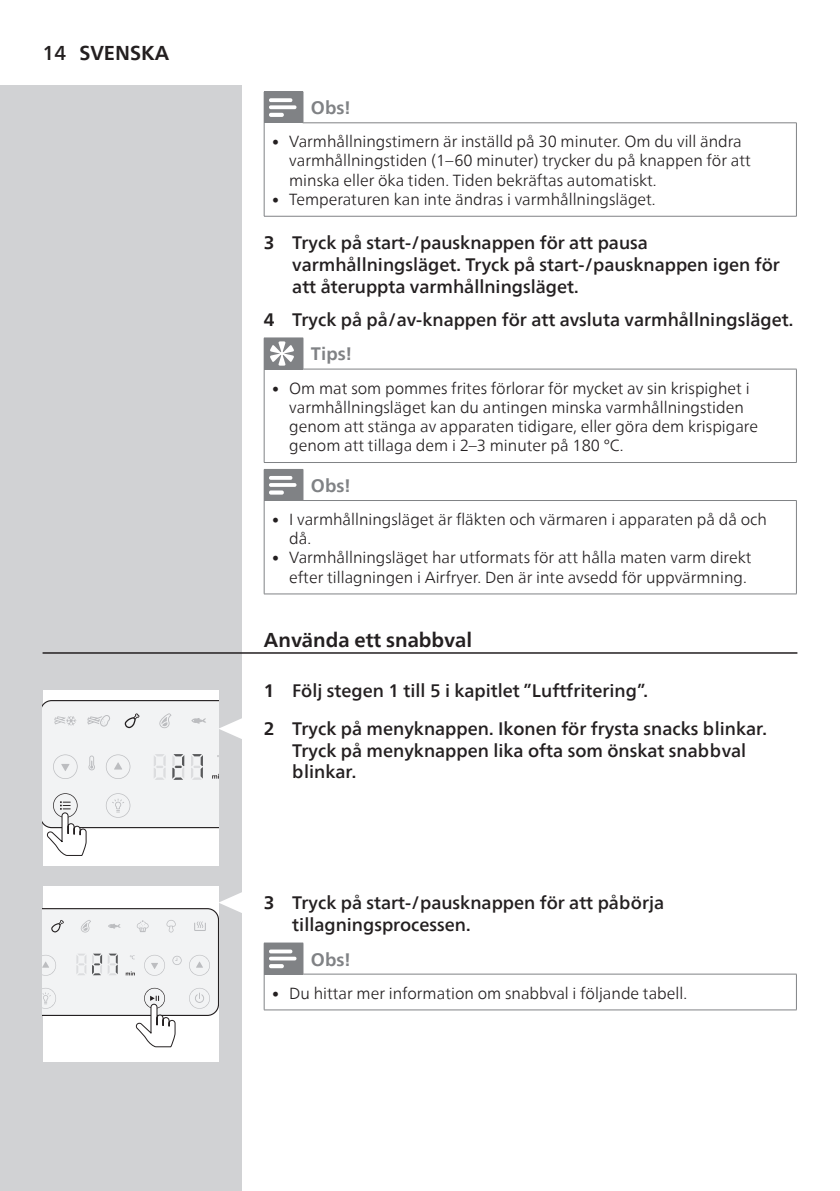
<style>
.page{position:relative;width:840px;height:1191px;background:#fff}
.page>*{position:absolute;margin:0;border:0;box-sizing:border-box;transform-origin:0 0}
.heading-title-paragr{font:700 20px "Neue Frutiger World";color:#231f20}
.t1{font:500 18px/21.6px "Neue Frutiger World";color:#231f20}
.cautions-caption-par{font:700 18px "Neue Frutiger World";color:#808285}
.t2{font:300 16px/19.2px "Neue Frutiger World";color:#231f20}
.s1{font-weight:500}
.s2{font-size:14.2px}
.s3{font-weight:700}
</style>
<div class="page">
<div style="left:0;top:85px;width:241px;height:1106px;background:#d1d2d4"></div>
<hr style="left:43px;top:652px;width:754px;height:1px;background:#231f20">
<div style="left:264px;top:92px;width:39px;height:31px;background:#808285"></div>
<hr style="left:795px;top:123px;width:1px;height:93px;background:#808285">
<hr style="left:264px;top:123px;width:1px;height:93px;background:#808285">
<hr style="left:264px;top:216px;width:39px;height:1px;background:#808285">
<hr style="left:303px;top:216px;width:493px;height:1px;background:#808285">
<hr style="left:264px;top:91px;width:39px;height:1px;background:#808285">
<hr style="left:302px;top:122px;width:494px;height:1px;background:#808285">
<svg style="left:269px;top:98px;width:27px;height:19px"></svg>
<div style="left:264px;top:338px;width:39px;height:31px;background:#808285"></div>
<hr style="left:795px;top:369px;width:1px;height:93px;background:#808285">
<hr style="left:264px;top:369px;width:1px;height:93px;background:#808285">
<hr style="left:264px;top:462px;width:39px;height:1px;background:#808285">
<hr style="left:303px;top:462px;width:493px;height:1px;background:#808285">
<hr style="left:264px;top:337px;width:39px;height:1px;background:#808285">
<hr style="left:302px;top:369px;width:494px;height:1px;background:#808285">
<svg style="left:270px;top:341px;width:24px;height:25px"></svg>
<div style="left:264px;top:469px;width:39px;height:31px;background:#808285"></div>
<hr style="left:795px;top:501px;width:1px;height:92px;background:#808285">
<hr style="left:264px;top:500px;width:1px;height:93px;background:#808285">
<hr style="left:264px;top:593px;width:39px;height:1px;background:#808285">
<hr style="left:303px;top:593px;width:493px;height:1px;background:#808285">
<hr style="left:302px;top:500px;width:494px;height:1px;background:#808285">
<svg style="left:269px;top:476px;width:27px;height:18px"></svg>
<div style="left:264px;top:943px;width:39px;height:31px;background:#808285"></div>
<hr style="left:795px;top:974px;width:1px;height:35px;background:#808285">
<hr style="left:264px;top:974px;width:1px;height:35px;background:#808285">
<hr style="left:264px;top:1009px;width:39px;height:1px;background:#808285">
<hr style="left:303px;top:1009px;width:493px;height:1px;background:#808285">
<hr style="left:264px;top:942px;width:39px;height:1px;background:#808285">
<hr style="left:302px;top:973px;width:494px;height:1px;background:#808285">
<svg style="left:269px;top:949px;width:27px;height:19px"></svg>
<div style="left:43px;top:690px;width:175px;height:176px;background:#fff"></div>
<svg style="left:43px;top:700px;width:199px;height:156px"></svg>
<div style="left:43px;top:886px;width:175px;height:176px;background:#fff"></div>
<svg style="left:43px;top:891px;width:199px;height:156px"></svg>
<p class="heading-title-paragr" style="left:43px;top:35px;width:128px"><span class="s1">14</span> SVENSKA</p>
<p class="cautions-caption-par" style="left:311px;top:92px;width:41px">Obs!</p>
<p class="t2" style="left:289px;top:132px;width:463px;text-indent:-17px"><span class="s2">•</span> Varmhållningstimern är inställd på 30 minuter. Om du vill ändra varmhållningstiden (1–60 minuter) trycker du på knappen för att minska eller öka tiden. Tiden bekräftas automatiskt.</p>
<p class="t2" style="left:272px;top:190px;width:385px"><span class="s2">•</span> Temperaturen kan inte ändras i varmhållningsläget.</p>
<p class="t1" style="left:292px;top:232px;width:489px;text-indent:-28px"><span class="s3">3</span> Tryck på start-/pausknappen för att pausa varmhållningsläget. Tryck på start-/pausknappen igen för att återuppta varmhållningsläget.</p>
<p class="t1" style="left:264px;top:308px;width:530px"><span class="s3">4</span> Tryck på på/av-knappen för att avsluta varmhållningsläget.</p>
<p class="cautions-caption-par" style="left:311px;top:338px;width:42px">Tips!</p>
<p class="t2" style="left:289px;top:378px;width:470px;text-indent:-17px"><span class="s2">•</span> Om mat som pommes frites förlorar för mycket av sin krispighet i varmhållningsläget kan du antingen minska varmhållningstiden genom att stänga av apparaten tidigare, eller göra dem krispigare genom att tillaga dem i 2–3 minuter på 180 °C.</p>
<p class="cautions-caption-par" style="left:311px;top:470px;width:41px">Obs!</p>
<p class="t2" style="left:289px;top:510px;width:479px;text-indent:-17px"><span class="s2">•</span> I varmhållningsläget är fläkten och värmaren i apparaten på då och då.</p>
<p class="t2" style="left:272px;top:548px;width:480px;text-align:right"><span class="s2">•</span> Varmhållningsläget har utformats för att hålla maten varm direkt efter tillagningen i Airfryer. Den är inte avsedd för uppvärmning.</p>
<p class="heading-title-paragr" style="left:264px;top:622px;width:210px">Använda ett snabbval</p>
<p class="t1" style="left:264px;top:679px;width:385px"><span class="s3">1</span> Följ stegen 1 till 5 i kapitlet ”Luftfritering”.</p>
<p class="t1" style="left:292px;top:718px;width:476px;text-indent:-28px"><span class="s3">2</span> Tryck på menyknappen. Ikonen för frysta snacks blinkar.<br>Tryck på menyknappen lika ofta som önskat snabbval blinkar.</p>
<p class="t1" style="left:292px;top:892px;width:373px;text-indent:-28px"><span class="s3">3</span> Tryck på start-/pausknappen för att påbörja tillagningsprocessen.</p>
<p class="cautions-caption-par" style="left:311px;top:943px;width:41px">Obs!</p>
<p class="t2" style="left:272px;top:983px;width:416px"><span class="s2">•</span> Du hittar mer information om snabbval i följande tabell.</p>
</div>
